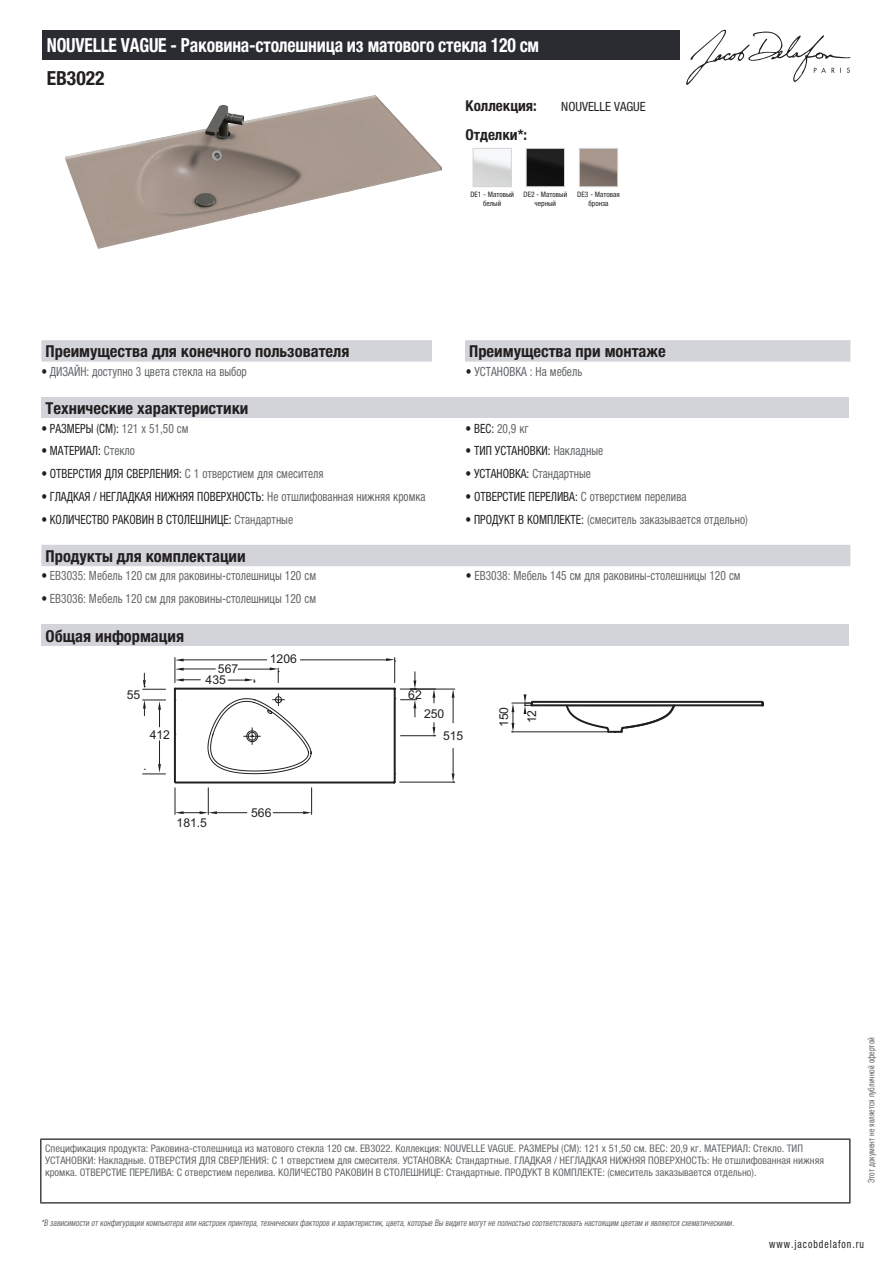
<style>
.page{position:relative;width:893px;height:1263px;background:#fff}
.page>*{position:absolute;margin:0;border:0;box-sizing:border-box;transform-origin:0 0}
.t1{font:700 condensed 19.5px "Helvetica Neue LTCYR";letter-spacing:-.01em;color:#fff;scale:.9 1}
.t2{font:700 condensed 19.5px "Helvetica Neue LTCYR";color:#231f20}
.t3{font:700 condensed 16.5px "Helvetica Neue LTCYR";color:#231f20}
.t4{font:700 condensed 15px "Helvetica Neue LTCYR";color:#231f20}
.t5{font:condensed 12.75px "Helvetica Neue LTCYR";color:#626568;scale:.9 1}
.t6{font:condensed 12.75px "Helvetica Neue LTCYR";color:#231f20;scale:.9 1}
.t7{font:condensed 12.75px "Helvetica Neue LTCYR";color:#231f20}
.t8{font:12.3px "Arial";color:#231f20}
.t9{font:12.15px "Arial";color:#231f20}
.t10{font:condensed 11.25px "Helvetica Neue LTCYR";letter-spacing:.1em;color:#231f20;scale:.87 1}
.t11{font:condensed 10.5px/12px "Helvetica Neue LTCYR";color:#626568}
.t12{font:italic condensed 9px "Helvetica Neue LTCYR";color:#626568;scale:.87 1}
.t13{font:condensed 9px "Helvetica Neue LTCYR";color:#626568;scale:.87 1}
.t14{font:condensed 7.5px/9px "Helvetica Neue LTCYR";color:#231f20;text-align:center}
.s1{color:#231f20}
.s2{color:#626568}
</style>
<div class="page">
<svg style="left:686px;top:30px;width:164px;height:55px"></svg>
<img style="left:65px;top:95px;width:377px;height:154px">
<div style="left:473px;top:148px;width:39px;height:39px;border:1px solid #d3d4da"></div>
<img style="left:528px;top:150px;width:35px;height:35px">
<div style="left:526px;top:148px;width:39px;height:39px;border:1px solid #d3d4da"></div>
<img style="left:581px;top:150px;width:35px;height:35px">
<div style="left:579px;top:148px;width:39px;height:39px;border:1px solid #d3d4da"></div>
<div style="left:41px;top:340px;width:809px;height:22px;background:#d3d4da"></div>
<div style="left:432px;top:340px;width:33px;height:22px;background:#fff"></div>
<div style="left:41px;top:397px;width:808px;height:21px;background:#d3d4da"></div>
<div style="left:41px;top:545px;width:809px;height:21px;background:#d3d4da"></div>
<div style="left:41px;top:624px;width:808px;height:22px;background:#d3d4da"></div>
<hr style="left:400px;top:689px;width:55px;height:1px;background:#231f20">
<hr style="left:400px;top:782px;width:55px;height:1px;background:#231f20">
<svg style="left:452px;top:689px;width:2px;height:34px"></svg>
<hr style="left:401px;top:735px;width:35px;height:1px;background:#231f20">
<svg style="left:143px;top:699px;width:23px;height:28px"></svg>
<svg style="left:143px;top:741px;width:23px;height:33px"></svg>
<svg style="left:143px;top:673px;width:23px;height:17px"></svg>
<svg style="left:452px;top:748px;width:2px;height:35px"></svg>
<svg style="left:432px;top:723px;width:3px;height:13px"></svg>
<hr style="left:532px;top:701px;width:230px;height:2px;background:#231f20">
<hr style="left:532px;top:704px;width:230px;height:2px;background:#231f20">
<hr style="left:512px;top:731px;width:96px;height:1px;background:#231f20">
<svg style="left:564px;top:704px;width:113px;height:29px"></svg>
<svg style="left:511px;top:694px;width:22px;height:38px"></svg>
<hr style="left:174px;top:689px;width:2px;height:93px;background:#231f20">
<hr style="left:175px;top:688px;width:220px;height:2px;background:#231f20">
<hr style="left:394px;top:689px;width:2px;height:93px;background:#231f20">
<hr style="left:180px;top:659px;width:87px;height:1px;background:#231f20">
<hr style="left:180px;top:668px;width:35px;height:1px;background:#231f20">
<hr style="left:300px;top:659px;width:87px;height:1px;background:#231f20">
<svg style="left:174px;top:657px;width:26px;height:32px"></svg>
<svg style="left:173px;top:780px;width:223px;height:34px"></svg>
<svg style="left:386px;top:657px;width:50px;height:60px"></svg>
<svg style="left:207px;top:667px;width:105px;height:107px"></svg>
<hr style="left:238px;top:669px;width:35px;height:1px;background:#231f20">
<div style="left:43px;top:30px;width:637px;height:30px;background:#2a2c32"></div>
<hr style="left:40px;top:1138px;width:810px;height:2px;background:#040503">
<hr style="left:40px;top:1140px;width:1px;height:62px;background:#040503">
<hr style="left:849px;top:1140px;width:1px;height:62px;background:#040503">
<hr style="left:40px;top:1202px;width:810px;height:1px;background:#040503">
<h1 class="t1" style="left:47px;top:34px;width:549px">NOUVELLE VAGUE - Раковина-столешница из матового стекла 120 см</h1>
<h1 class="t2" style="left:47px;top:67px;width:59px">EB3022</h1>
<h3 class="t4" style="left:466px;top:97px;width:73px">Коллекция:</h3>
<p class="t7" style="left:561px;top:99px;width:86px">NOUVELLE VAGUE</p>
<h3 class="t4" style="left:466px;top:126px;width:63px">Отделки*:</h3>
<p class="t14" style="left:470px;top:190px;width:45px">DE1 - Матовый белый</p>
<p class="t14" style="left:523px;top:190px;width:45px">DE2 - Матовый черный</p>
<p class="t14" style="left:577px;top:190px;width:44px">DE3 - Матовая бронза</p>
<h2 class="t3" style="left:46px;top:342px;width:305px">Преимущества для конечного пользователя</h2>
<h2 class="t3" style="left:469px;top:342px;width:198px">Преимущества при монтаже</h2>
<p class="t5" style="left:41px;top:364px;width:230px"><span class="s1">•</span> ДИЗАЙН: доступно 3 цвета стекла на выбор</p>
<p class="t5" style="left:466px;top:364px;width:131px"><span class="s1">•</span> УСТАНОВКА : На мебель</p>
<h2 class="t3" style="left:46px;top:399px;width:204px">Технические характеристики</h2>
<p class="t6" style="left:41px;top:421px;width:165px">• РАЗМЕРЫ (СМ): <span class="s2">121 x 51,50 см</span></p>
<p class="t5" style="left:466px;top:421px;width:72px"><span class="s1">• ВЕС:</span> 20,9 кг</p>
<p class="t6" style="left:41px;top:444px;width:106px">• МАТЕРИАЛ: <span class="s2">Стекло</span></p>
<p class="t6" style="left:466px;top:444px;width:154px">• ТИП УСТАНОВКИ: <span class="s2">Накладные</span></p>
<p class="t5" style="left:41px;top:466px;width:315px"><span class="s1">• ОТВЕРСТИЯ ДЛЯ СВЕРЛЕНИЯ:</span> С 1 отверстием для смесителя</p>
<p class="t6" style="left:466px;top:466px;width:141px">• УСТАНОВКА: <span class="s2">Стандартные</span></p>
<p class="t6" style="left:41px;top:489px;width:428px">• ГЛАДКАЯ / НЕГЛАДКАЯ НИЖНЯЯ ПОВЕРХНОСТЬ: <span class="s2">Не отшлифованная нижняя кромка</span></p>
<p class="t6" style="left:466px;top:489px;width:247px">• ОТВЕРСТИЕ ПЕРЕЛИВА: <span class="s2">С отверстием перелива</span></p>
<p class="t6" style="left:41px;top:512px;width:281px">• КОЛИЧЕСТВО РАКОВИН В СТОЛЕШНИЦЕ: <span class="s2">Стандартные</span></p>
<p class="t5" style="left:466px;top:512px;width:315px"><span class="s1">• ПРОДУКТ В КОМПЛЕКТЕ:</span> (смеситель заказывается отдельно)</p>
<h2 class="t3" style="left:46px;top:547px;width:202px">Продукты для комплектации</h2>
<p class="t5" style="left:41px;top:569px;width:307px"><span class="s1">•</span> EB3035: Мебель 120 см для раковины-столешницы 120 cм</p>
<p class="t5" style="left:466px;top:569px;width:307px"><span class="s1">•</span> EB3038: Мебель 145 см для раковины-столешницы 120 cм</p>
<p class="t5" style="left:41px;top:591px;width:307px"><span class="s1">•</span> EB3036: Мебель 120 см для раковины-столешницы 120 см</p>
<h2 class="t3" style="left:46px;top:626px;width:140px">Общая информация</h2>
<p class="t9" style="left:127px;top:686px;width:15px">55</p>
<p class="t9" style="left:218px;top:660px;width:22px">567</p>
<p class="t9" style="left:206px;top:671px;width:22px">435</p>
<p class="t9" style="left:270px;top:650px;width:29px">1206</p>
<p class="t9" style="left:408px;top:686px;width:15px">62</p>
<p class="t8" style="left:495px;top:727px;width:22px;rotate:-90deg">150</p>
<p class="t9" style="left:424px;top:705px;width:22px">250</p>
<p class="t8" style="left:523px;top:723px;width:15px;rotate:-90deg">12</p>
<p class="t9" style="left:150px;top:727px;width:22px">412</p>
<p class="t9" style="left:443px;top:727px;width:22px">515</p>
<p class="t9" style="left:177px;top:814px;width:32px">181.5</p>
<p class="t9" style="left:251px;top:804px;width:22px">566</p>
<p class="t11" style="left:45px;top:1142px;width:780px">Спецификация продукта: Раковина-столешница из матового стекла 120 см. EB3022. Коллекция: NOUVELLE VAGUE. РАЗМЕРЫ (СМ): 121 x 51,50 см. ВЕС: 20,9 кг. МАТЕРИАЛ: Стекло. ТИП<br>УСТАНОВКИ: Накладные. ОТВЕРСТИЯ ДЛЯ СВЕРЛЕНИЯ: С 1 отверстием для смесителя. УСТАНОВКА: Стандартные. ГЛАДКАЯ / НЕГЛАДКАЯ НИЖНЯЯ ПОВЕРХНОСТЬ: Не отшлифованная нижняя кромка. ОТВЕРСТИЕ ПЕРЕЛИВА: С отверстием перелива. КОЛИЧЕСТВО РАКОВИН В СТОЛЕШНИЦЕ: Стандартные. ПРОДУКТ В КОМПЛЕКТЕ: (смеситель заказывается отдельно).</p>
<p class="t12" style="left:41px;top:1218px;width:800px">*В зависимости отконфигурации компьютера или настроек принтера,техническихфакторов и характеристик,цвета,которые Вы видите могутне полностью соответствоватьнастоящим цветам и являются схематическими.</p>
<p class="t13" style="left:866px;top:1183px;width:169px;rotate:-90deg">Этот документ не является публичной офертой</p>
<p class="t10" style="left:769px;top:1237px;width:110px">www.jacobdelafon.ru</p>
</div>
